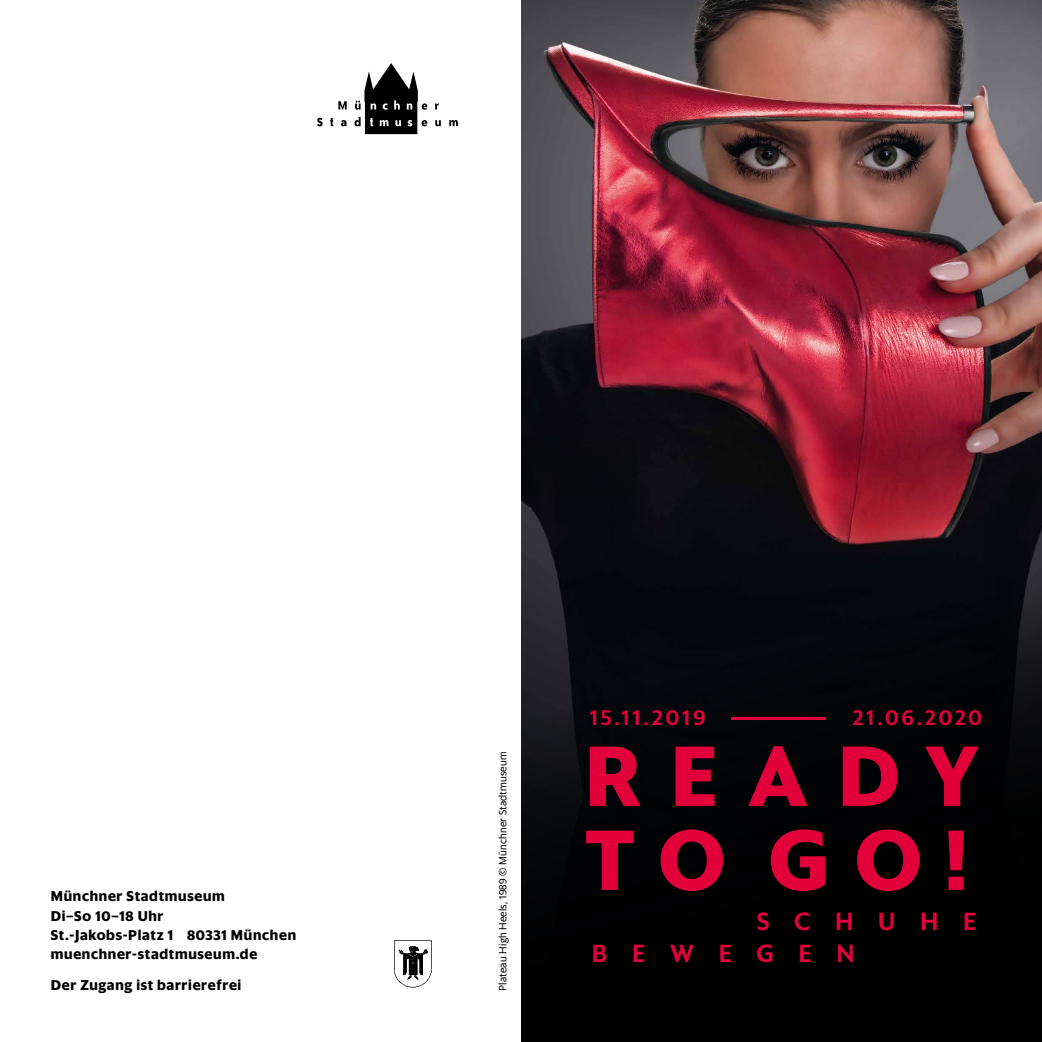
<style>
.page{position:relative;width:1042px;height:1042px;background:#fff}
.page>*{position:absolute;margin:0;border:0;box-sizing:border-box;transform-origin:0 0}
.t1{font:700 84px/84px "Sanomat Sans";letter-spacing:.335em;color:#e2003b}
.t2{font:500 24.5px/31.7px "Sanomat Sans";letter-spacing:1.01em;color:#e2003b}
.t3{font:500 21.35px "Sanomat Sans";letter-spacing:.145em;color:#e2003b}
.t4{font:500 21.35px "Sanomat Sans";letter-spacing:.145em;color:#e2003b;scale:5 1}
.t5{font:700 14px/19.2px "Sanomat Sans";letter-spacing:.05em;color:#000}
.t6{font:10.5px "Sanomat Sans";letter-spacing:.01em;color:#000}
</style>
<div class="page">
<svg style="left:435px;top:103px;width:4px;height:6px"></svg>
<svg style="left:435px;top:120px;width:6px;height:6px"></svg>
<svg style="left:449px;top:120px;width:9px;height:6px"></svg>
<svg style="left:317px;top:118px;width:6px;height:8px"></svg>
<svg style="left:330px;top:118px;width:3px;height:8px"></svg>
<svg style="left:341px;top:120px;width:5px;height:6px"></svg>
<svg style="left:338px;top:101px;width:9px;height:8px"></svg>
<svg style="left:354px;top:63px;width:73px;height:71px"></svg>
<img style="left:395px;top:940px;width:37px;height:48px">
<img style="left:521px;top:0;width:521px;height:557px">
<div style="left:979px;top:504px;width:63px;height:53px;background:#06090e"></div>
<img style="left:521px;top:497px;width:122px;height:60px">
<div style="left:521px;top:440px;width:115px;height:57px;background:#080a0e"></div>
<img style="left:1009px;top:464px;width:33px;height:40px">
<div style="left:521px;top:557px;width:521px;height:485px;background:#000"></div>
<p class="t5" style="left:51px;top:885px;width:247px">Münchner Stadtmuseum<br>Di–So 10–18 Uhr<br>St.-Jakobs-Platz 1 80331 München muenchner-stadtmuseum.de</p>
<p class="t5" style="left:51px;top:973px;width:192px">Der Zugang ist barrierefrei</p>
<p class="t6" style="left:495px;top:990px;width:241px;rotate:-90deg">Plateau High Heels, 1989 © Münchner Stadtmuseum</p>
<h3 class="t3" style="left:590px;top:701px;width:117px">15.11.2019</h3>
<h3 class="t3" style="left:853px;top:701px;width:131px">21.06.2020</h3>
<h3 class="t4" style="left:728px;top:701px;width:22px">—</h3>
<h1 class="t1" style="left:585px;top:726px;width:395px">READY<br>TO GO!</h1>
<h2 class="t2" style="left:592px;top:903px;width:386px;text-indent:165px">SCHUHE<br>BEWEGEN</h2>
</div>
